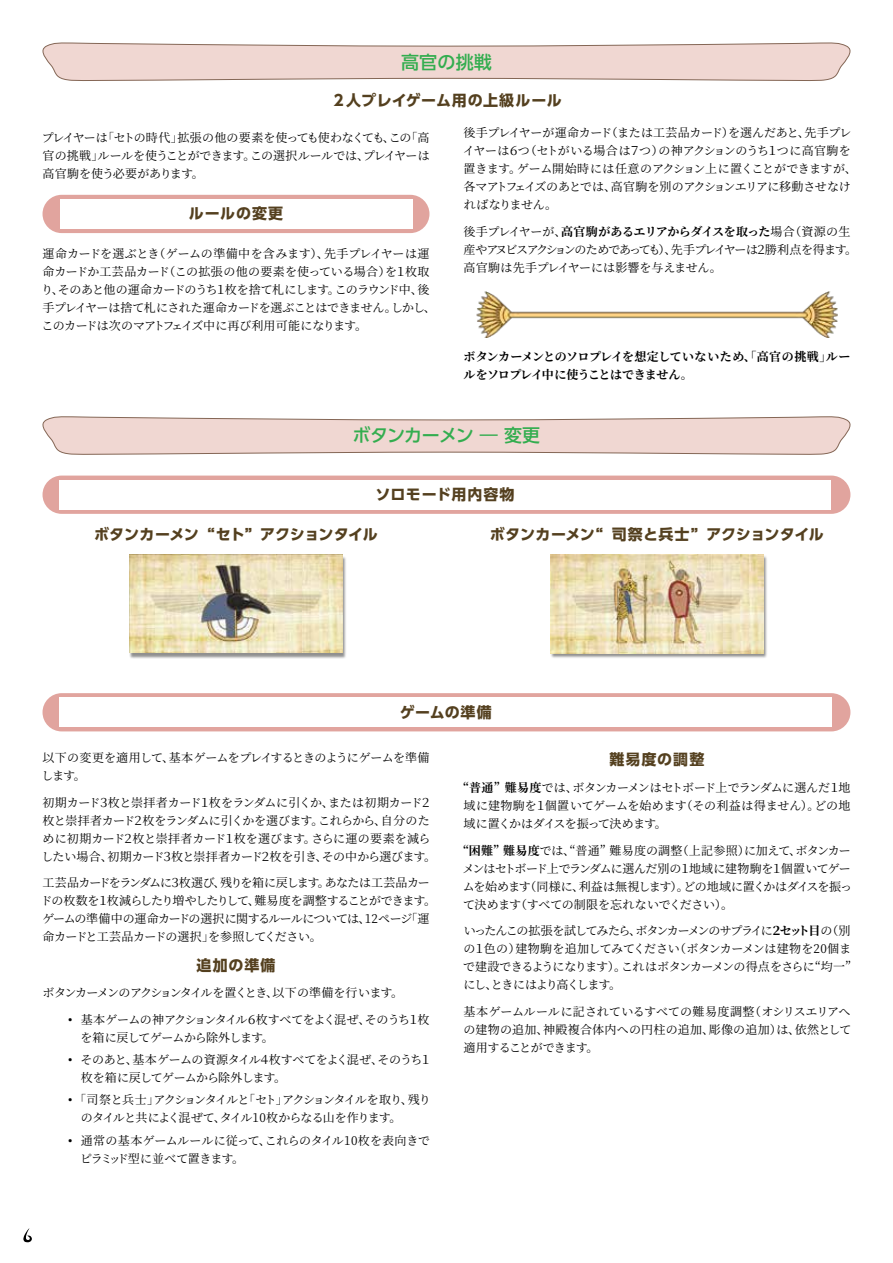
<style>
.page{position:relative;width:893px;height:1263px;background:#fff}
.page>*{position:absolute;margin:0;border:0;box-sizing:border-box;transform-origin:0 0}
.t1{font:500 18px "UD Shin Go Pro";letter-spacing:-.04em;color:#33ad4f}
.t2{font:500 18px "UD Shin Go Pro";letter-spacing:-.02em;color:#33ad4f}
.t3{font:700 15px "UD Shin Go Pr 6";letter-spacing:.02em;color:#54401f}
.t4{font:700 15px "UD Shin Go Pr 6";color:#54401f}
.t5{font:700 15px "UD Shin Go Pr 6";letter-spacing:-.025em;color:#54401f}
.t6{font:12px/18px "Source Han Serif";letter-spacing:-.045em;color:#000}
.t7{font:12px/18px "Source Han Serif";letter-spacing:-.025em;color:#000}
.t8{font:12px/18px "Source Han Serif";letter-spacing:-.085em;color:#000}
.t9{font:700 12px/18px "Source Han Serif";letter-spacing:-.025em;color:#000}
.t10{font:12px/18px "Source Han Serif";letter-spacing:-.07em;color:#000}
.t11{font:12px "Source Han Serif";letter-spacing:-.075em;color:#000}
.s1{font-weight:700}
</style>
<div class="page">
<svg style="left:23px;top:1228px;width:9px;height:14px"></svg>
<img style="left:476px;top:291px;width:362px;height:47px">
<div style="left:550px;top:555px;width:218px;height:104px;background:#000;opacity:.44"></div>
<img style="left:551px;top:555px;width:212px;height:98px">
<div style="left:130px;top:556px;width:217px;height:103px;background:#000;opacity:.44"></div>
<img style="left:130px;top:555px;width:212px;height:98px">
<svg style="left:42px;top:42px;width:809px;height:39px;background:#ebd5d0"></svg>
<svg style="left:42px;top:416px;width:809px;height:39px;background:#ebd5d0"></svg>
<div style="left:43px;top:195px;width:386px;height:38px;background:#e1a49e;border-radius:19px"></div>
<div style="left:60px;top:199px;width:352px;height:30px;background:#fff"></div>
<div style="left:43px;top:476px;width:807px;height:38px;background:#e1a49e;border-radius:19px"></div>
<div style="left:60px;top:480px;width:771px;height:30px;background:#fff"></div>
<div style="left:43px;top:693px;width:807px;height:38px;background:#e1a49e;border-radius:19px"></div>
<div style="left:60px;top:697px;width:772px;height:30px;background:#fff"></div>
<h1 class="t2" style="left:401px;top:47px;width:92px">高官の挑戦</h1>
<p class="t3" style="left:331px;top:88px;width:232px">２人プレイゲーム用の上級ルール</p>
<p class="t6" style="left:42px;top:128px;width:389px;text-align:justify">プレイヤーは「セトの時代」拡張の他の要素を使っても使わなくても、この「高官の挑戦」ルールを使うことができます。この選択ルールでは、プレイヤーは高官駒を使う必要があります。</p>
<p class="t3" style="left:189px;top:201px;width:96px">ルールの変更</p>
<p class="t6" style="left:41px;top:245px;width:396px">運命カードを選ぶとき（ゲームの準備中を含みます）、先手プレイヤーは運命カードか工芸品カード（この拡張の他の要素を使っている場合）を１枚取り、そのあと他の運命カードのうち１枚を捨て札にします。このラウンド中、後手プレイヤーは捨て札にされた運命カードを選ぶことはできません。しかし、このカードは次のマアトフェイズ中に再び利用可能になります。</p>
<p class="t7" style="left:463px;top:124px;width:396px">後手プレイヤーが運命カード（または工芸品カード）を選んだあと、先手プレイヤーは６つ（セトがいる場合は７つ）の神アクションのうち１つに高官駒を置きます。ゲーム開始時には任意のアクション上に置くことができますが、各マアトフェイズのあとでは、高官駒を別のアクションエリアに移動させなければなりません。</p>
<p class="t6" style="left:463px;top:223px;width:395px">後手プレイヤーが、<span class="s1">高官駒があるエリアからダイスを取った</span>場合（資源の生産やアヌビスアクションのためであっても）、先手プレイヤーは２勝利点を得ます。高官駒は先手プレイヤーには影響を与えません。</p>
<p class="t9" style="left:463px;top:348px;width:389px">ボタンカーメンとのソロプレイを想定していないため、「高官の挑戦」ルールをソロプレイ中に使うことはできません。</p>
<h1 class="t1" style="left:352px;top:421px;width:189px">ボタンカーメン ― 変更</h1>
<p class="t3" style="left:376px;top:482px;width:140px">ソロモード用内容物</p>
<p class="t5" style="left:94px;top:522px;width:285px">ボタンカーメン “セト” アクションタイル</p>
<p class="t4" style="left:490px;top:522px;width:335px">ボタンカーメン“ 司祭と兵士” アクションタイル</p>
<p class="t3" style="left:400px;top:700px;width:94px">ゲームの準備</p>
<p class="t6" style="left:41px;top:749px;width:390px">以下の変更を適用して、基本ゲームをプレイするときのようにゲームを準備します。</p>
<p class="t6" style="left:41px;top:794px;width:396px">初期カード３枚と崇拝者カード１枚をランダムに引くか、または初期カード２枚と崇拝者カード２枚をランダムに引くかを選びます。これらから、自分のために初期カード２枚と崇拝者カード１枚を選びます。さらに運の要素を減らしたい場合、初期カード３枚と崇拝者カード２枚を引き、その中から選びます。</p>
<p class="t6" style="left:40px;top:874px;width:397px">工芸品カードをランダムに３枚選び、残りを箱に戻します。あなたは工芸品カードの枚数を１枚減らしたり増やしたりして、難易度を調整することができます。ゲームの準備中の運命カードの選択に関するルールについては、12ページ「運命カードと工芸品カードの選択」を参照してください。</p>
<p class="t3" style="left:196px;top:952px;width:81px">追加の準備</p>
<p class="t11" style="left:42px;top:986px;width:362px">ボタンカーメンのアクションタイルを置くとき、以下の準備を行います。</p>
<p class="t10" style="left:80px;top:1011px;width:350px;text-indent:-12px"><span class="s1">•</span> 基本ゲームの神アクションタイル６枚すべてをよく混ぜ、そのうち１枚を箱に戻してゲームから除外します。</p>
<p class="t6" style="left:81px;top:1051px;width:352px;text-indent:-13px"><span class="s1">•</span> そのあと、基本ゲームの資源タイル４枚すべてをよく混ぜ、そのうち１枚を箱に戻してゲームから除外します。</p>
<p class="t8" style="left:81px;top:1091px;width:352px;text-indent:-13px"><span class="s1">•</span> 「司祭と兵士」アクションタイルと「セト」アクションタイルを取り、残りのタイルと共によく混ぜて、タイル10枚からなる山を作ります。</p>
<p class="t7" style="left:80px;top:1131px;width:351px;text-indent:-12px"><span class="s1">•</span> 通常の基本ゲームルールに従って、これらのタイル10枚を表向きでピラミッド型に並べて置きます。</p>
<p class="t3" style="left:610px;top:747px;width:96px">難易度の調整</p>
<p class="t6" style="left:463px;top:779px;width:389px;text-align:justify"><span class="s1">“普通” 難易度</span>では、ボタンカーメンはセトボード上でランダムに選んだ１地域に建物駒を１個置いてゲームを始めます（その利益は得ません）。どの地域に置くかはダイスを振って決めます。</p>
<p class="t6" style="left:462px;top:841px;width:391px;text-align:justify"><span class="s1">“困難” 難易度</span>では、“普通” 難易度の調整（上記参照）に加えて、ボタンカーメンはセトボード上でランダムに選んだ別の１地域に建物駒を１個置いてゲームを始めます（同様に、利益は無視します）。どの地域に置くかはダイスを振って決めます（すべての制限を忘れないでください）。</p>
<p class="t6" style="left:463px;top:922px;width:389px;text-align:justify">いったんこの拡張を試してみたら、ボタンカーメンのサプライに<span class="s1">２セット目</span>の（別の１色の）建物駒を追加してみてください（ボタンカーメンは建物を20個まで建設できるようになります）。これはボタンカーメンの得点をさらに“均一”にし、ときにはより高くします。</p>
<p class="t6" style="left:463px;top:1002px;width:389px;text-align:justify">基本ゲームルールに記されているすべての難易度調整（オシリスエリアへの建物の追加、神殿複合体内への円柱の追加、彫像の追加）は、依然として適用することができます。</p>
</div>
